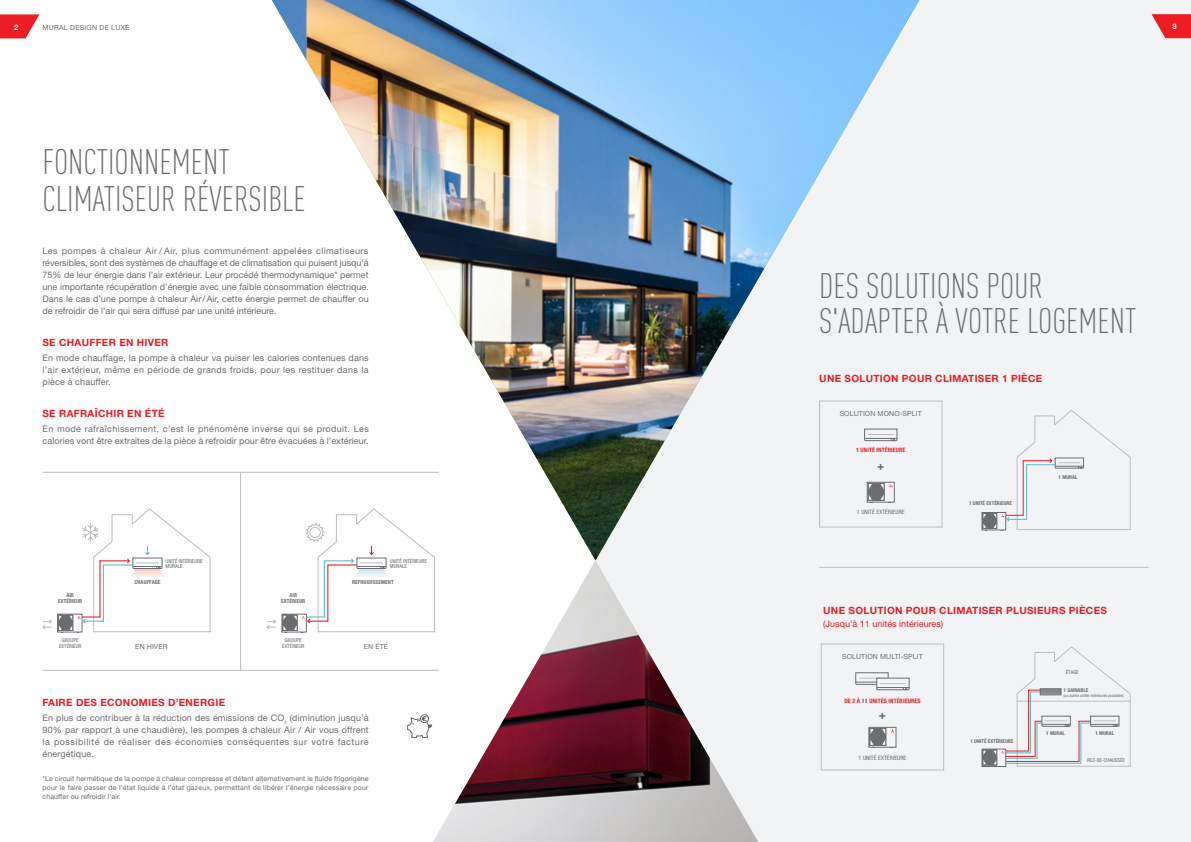
<style>
.page{position:relative;width:1191px;height:842px;background:#fff}
.page>*{position:absolute;margin:0;border:0;box-sizing:border-box;transform-origin:0 0}
.t1{font:300 35px/37px "DIN Cond";color:#6c6d70}
.t2{font:700 condensed 12px "Helvetica Neue LT Pro";color:#6c6d70}
.t3{font:700 condensed 11.9px "Helvetica Neue LT Pro";color:#6c6d70}
.t4{font:700 10px "Helvetica Neue LT Pro";letter-spacing:.03em;color:#ee1d23}
.t5{font:9px/12px "Helvetica Neue LT Pro";letter-spacing:.015em;color:#6c6d70;text-align:justify}
.t6{font:9px "Helvetica Neue LT Pro";color:#ee1d23}
.t7{font:700 7.5px "Helvetica Neue LT Pro";color:#fff}
.t8{font:7px/9px "Helvetica Neue LT Pro";letter-spacing:.015em;color:#6c6d70;text-align:justify}
.t9{font:700 condensed 6px "Helvetica Neue LT Pro";letter-spacing:.015em;color:#ee1d23}
.t10{font:condensed 6px "Helvetica Neue LT Pro";letter-spacing:.015em;color:#6c6d70}
.t11{font:condensed 5.4px/6.5px "Helvetica Neue LT Pro";color:#6c6d70;text-align:center}
.t12{font:700 condensed 5.4px/6.5px "Helvetica Neue LT Pro";letter-spacing:.01em;color:#6c6d70;text-align:center}
.t13{font:700 condensed 5.3px "Helvetica Neue LT Pro";color:#6c6d70}
.t14{font:condensed 5.3px "Helvetica Neue LT Pro";color:#6c6d70}
.t15{font:condensed 4.2px "Helvetica Neue LT Pro";color:#6c6d70}
</style>
<div class="page">
<div style="left:425px;top:560px;width:766px;height:282px;background:#f2f3f4"></div>
<div style="left:420px;top:714px;width:9px;height:9px;border:1px solid #666969;border-radius:50%"></div>
<svg style="left:407px;top:716px;width:25px;height:22px"></svg>
<img style="left:432px;top:560px;width:327px;height:282px">
<div style="left:821px;top:644px;width:123px;height:126px;border:1px solid #bcbdc0"></div>
<svg style="left:982px;top:646px;width:148px;height:122px"></svg>
<hr style="left:819px;top:567px;width:329px;height:1px;background:#bcbdc0">
<div style="left:282px;top:614px;width:25px;height:18px;border:1px solid #6c6d70"></div>
<svg style="left:266px;top:619px;width:11px;height:10px"></svg>
<svg style="left:283px;top:560px;width:152px;height:73px"></svg>
<svg style="left:42px;top:508px;width:169px;height:125px"></svg>
<hr style="left:43px;top:472px;width:396px;height:1px;background:#bcbdc0">
<hr style="left:240px;top:472px;width:1px;height:198px;background:#bcbdc0">
<hr style="left:43px;top:670px;width:396px;height:1px;background:#bcbdc0">
<svg style="left:855px;top:672px;width:54px;height:18px"></svg>
<div style="left:868px;top:727px;width:28px;height:20px;border:1px solid #6c6d70"></div>
<svg style="left:869px;top:728px;width:25px;height:20px"></svg>
<div style="left:919px;top:0;width:272px;height:560px;background:#f2f3f4"></div>
<img style="left:272px;top:0;width:647px;height:560px">
<svg style="left:1151px;top:14px;width:40px;height:24px"></svg>
<svg style="left:0;top:14px;width:39px;height:24px"></svg>
<p class="t7" style="left:14px;top:22px;width:6px">2</p>
<p class="t7" style="left:1172px;top:22px;width:6px">3</p>
<p class="t8" style="left:43px;top:23px;width:88px">MURAL DESIGN DE LUXE</p>
<h1 class="t1" style="left:43px;top:143px;width:265px">FONCTIONNEMENT<br>CLIMATISEUR RÉVERSIBLE</h1>
<p class="t5" style="left:43px;top:245px;width:328px">Les pompes à chaleur Air / Air, plus communément appelées climatiseurs réversibles, sont des systèmes de chauffage et de climatisation qui puisent jusqu’à 75% de leur énergie dans l’air extérieur. Leur procédé thermodynamique* permet une importante récupération d’énergie avec une faible consommation électrique.<br>Dans le cas d’une pompe à chaleur Air/Air, cette énergie permet de chauffer ou de refroidir de l’air qui sera diffusé par une unité intérieure.</p>
<p class="t4" style="left:43px;top:336px;width:127px">SE CHAUFFER EN HIVER</p>
<p class="t5" style="left:43px;top:352px;width:327px">En mode chauffage, la pompe à chaleur va puiser les calories contenues dans l’air extérieur, même en période de grands froids, pour les restituer dans la pièce à chauffer.</p>
<p class="t4" style="left:43px;top:407px;width:123px">SE RAFRAÎCHIR EN ÉTÉ</p>
<p class="t5" style="left:43px;top:422px;width:328px">En mode rafraîchissement, c’est le phénomène inverse qui se produit. Les calories vont être extraites de la pièce à refroidir pour être évacuées à l’extérieur.</p>
<p class="t11" style="left:166px;top:558px;width:38px;line-height:5.4px;text-align:left">UNITÉ INTÉRIEURE<br>MURALE</p>
<p class="t11" style="left:390px;top:558px;width:38px;line-height:5.4px;text-align:left">UNITÉ INTÉRIEURE<br>MURALE</p>
<p class="t12" style="left:58px;top:591px;width:26px">AIR<br>EXTÉRIEUR</p>
<p class="t12" style="left:135px;top:579px;width:27px">CHAUFFAGE</p>
<p class="t12" style="left:352px;top:579px;width:43px">REFROIDISSEMENT</p>
<p class="t12" style="left:281px;top:591px;width:26px">AIR<br>EXTÉRIEUR</p>
<p class="t11" style="left:59px;top:636px;width:24px">GROUPE<br>EXTÉRIEUR</p>
<p class="t11" style="left:282px;top:636px;width:24px">GROUPE<br>EXTÉRIEUR</p>
<p class="t8" style="left:135px;top:642px;width:34px">EN HIVER</p>
<p class="t8" style="left:364px;top:642px;width:26px">EN ÉTÉ</p>
<p class="t4" style="left:43px;top:696px;width:184px">FAIRE DES ECONOMIES D’ENERGIE</p>
<p class="t5" style="left:43px;top:712px;width:328px">En plus de contribuer à la réduction des émissions de CO<sub>2</sub> (diminution jusqu’à 90% par rapport à une chaudière), les pompes à chaleur Air / Air vous offrent la possibilité de réaliser des économies conséquentes sur votre facture énergétique.</p>
<p class="t8" style="left:43px;top:774px;width:327px">*Le circuit hermétique de la pompe à chaleur compresse et détent alternativement le fluide frigorigène pour le faire passer de l’état liquide à l’état gazeux, permettant de libérer l’énergie nécessaire pour chauffer ou refroidir l’air.</p>
<h1 class="t1" style="left:819px;top:268px;width:319px;line-height:35px">DES SOLUTIONS POUR<br>S'ADAPTER À VOTRE LOGEMENT</h1>
<p class="t4" style="left:819px;top:373px;width:224px">UNE SOLUTION POUR CLIMATISER 1 PIÈCE</p>
<p class="t8" style="left:839px;top:409px;width:84px">SOLUTION MONO-SPLIT</p>
<p class="t9" style="left:856px;top:446px;width:51px">1 UNITÉ INTÉRIEURE</p>
<h2 class="t2" style="left:877px;top:459px;width:9px">+</h2>
<p class="t10" style="left:857px;top:509px;width:49px">1 UNITÉ EXTÉRIEURE</p>
<p class="t13" style="left:969px;top:500px;width:44px">1 UNITÉ EXTÉRIEURE</p>
<p class="t13" style="left:1058px;top:473px;width:20px">1 MURAL</p>
<p class="t4" style="left:823px;top:604px;width:285px">UNE SOLUTION POUR CLIMATISER PLUSIEURS PIÈCES</p>
<p class="t6" style="left:823px;top:618px;width:121px">(Jusqu'à 11 unités intérieures)</p>
<p class="t8" style="left:842px;top:652px;width:82px">SOLUTION MULTI-SPLIT</p>
<h3 class="t3" style="left:875px;top:691px;width:9px">+</h3>
<p class="t9" style="left:844px;top:697px;width:78px">DE 2 À 11 UNITÉS INTÉRIEURES</p>
<h3 class="t3" style="left:875px;top:704px;width:9px">+</h3>
<h2 class="t2" style="left:879px;top:707px;width:9px">+</h2>
<p class="t10" style="left:858px;top:754px;width:49px">1 UNITÉ EXTÉRIEURE</p>
<p class="t13" style="left:970px;top:737px;width:44px">1 UNITÉ EXTÉRIEURE</p>
<p class="t14" style="left:1065px;top:669px;width:14px">ÉTAGE</p>
<p class="t13" style="left:1063px;top:687px;width:26px">1 GAINABLE</p>
<p class="t15" style="left:1063px;top:693px;width:62px">(ou autres unités intérieures possibles)</p>
<p class="t13" style="left:1046px;top:730px;width:20px">1 MURAL</p>
<p class="t13" style="left:1095px;top:730px;width:20px">1 MURAL</p>
<p class="t14" style="left:1087px;top:757px;width:39px">REZ-DE-CHAUSSÉE</p>
</div>
